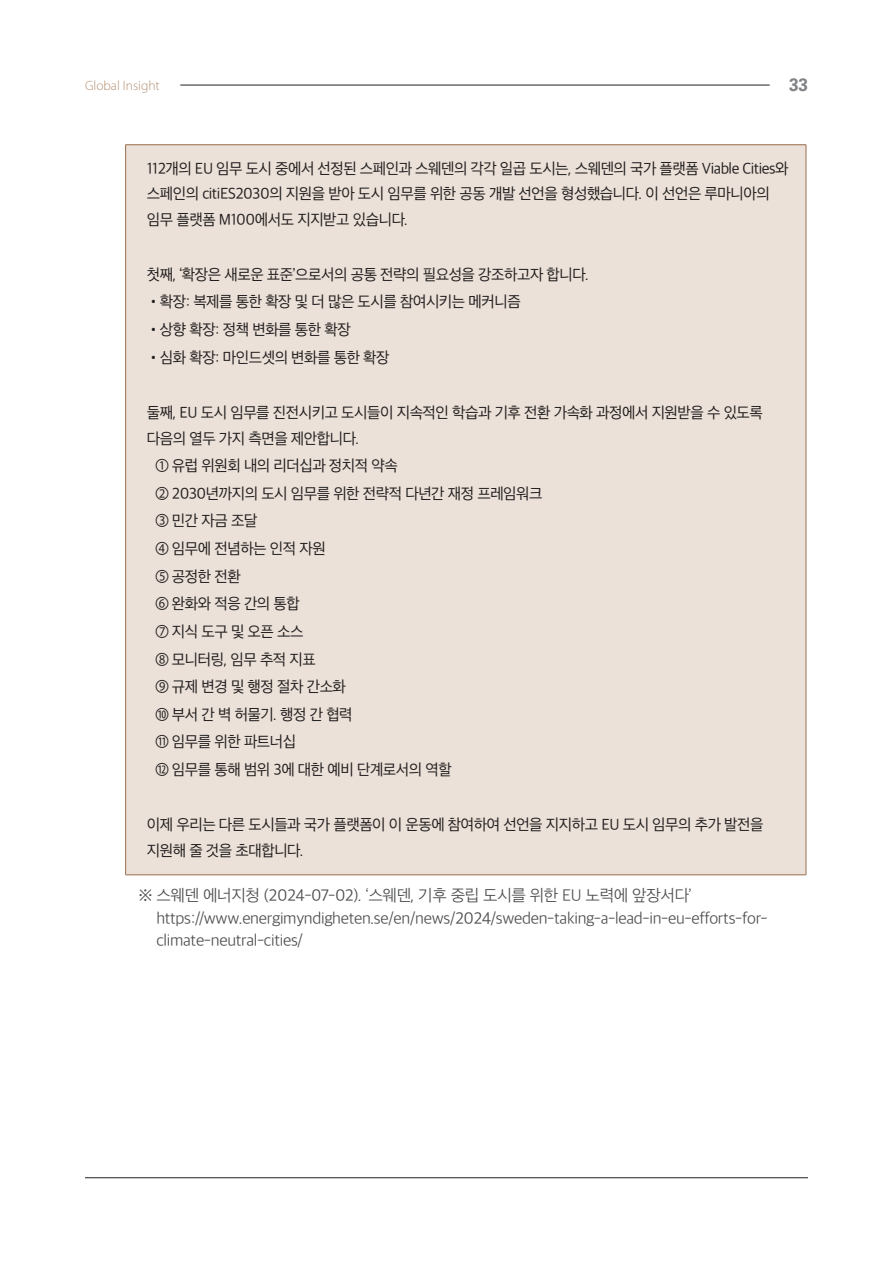
<style>
.page{position:relative;width:893px;height:1263px;background:#fff}
.page>*{position:absolute;margin:0;border:0;box-sizing:border-box;transform-origin:0 0}
.t1{font:700 18px "Univers LT Std";color:#808285;scale:.96 1}
.t2{font:15.75px/22.5px "SD Gothic Neoa c Lt";letter-spacing:-.02em;color:#4b4c4d}
.t3{font:15px/27.6px "SD Gothic Neoa d Rg";letter-spacing:-.03em;color:#231f20}
.t4{font:300 13.5px "Myriad Pro";color:#b49176}
</style>
<div class="page">
<hr style="left:180px;top:85px;width:590px;height:1px;background:#231f20">
<hr style="left:85px;top:1177px;width:723px;height:1px;background:#231f20">
<div style="left:126px;top:145px;width:680px;height:730px;background:#ebe1d8"></div>
<hr style="left:125px;top:145px;width:1px;height:730px;background:#9a7050">
<hr style="left:125px;top:144px;width:681px;height:1px;background:#9a7050">
<hr style="left:806px;top:145px;width:1px;height:730px;background:#9a7050">
<hr style="left:125px;top:874px;width:681px;height:1px;background:#9a7050">
<p class="t4" style="left:85px;top:77px;width:76px">Global Insight</p>
<p class="t1" style="left:789px;top:74px;width:21px">33</p>
<p class="t3" style="left:147px;top:155px;width:643px;line-height:25.5px">112개의 EU 임무 도시 중에서 선정된 스페인과 스웨덴의 각각 일곱 도시는, 스웨덴의 국가 플랫폼 Viable Cities와 스페인의 citiES2030의 지원을 받아 도시 임무를 위한 공동 개발 선언을 형성했습니다. 이 선언은 루마니아의 임무 플랫폼 M100에서도 지지받고 있습니다.</p>
<p class="t3" style="left:147px;top:261px;width:444px">첫째, ‘확장은 새로운 표준’으로서의 공통 전략의 필요성을 강조하고자 합니다.</p>
<p class="t3" style="left:147px;top:288px;width:375px">•확장: 복제를 통한 확장 및 더 많은 도시를 참여시키는 메커니즘</p>
<p class="t3" style="left:147px;top:316px;width:205px">•상향 확장: 정책 변화를 통한 확장</p>
<p class="t3" style="left:147px;top:343px;width:244px">•심화 확장: 마인드셋의 변화를 통한 확장</p>
<p class="t3" style="left:147px;top:400px;width:618px;line-height:25.5px">둘째, EU 도시 임무를 진전시키고 도시들이 지속적인 학습과 기후 전환 가속화 과정에서 지원받을 수 있도록 다음의 열두 가지 측면을 제안합니다.</p>
<p class="t3" style="left:155px;top:452px;width:389px">① 유럽 위원회 내의 리더십과 정치적 약속<br>② 2030년까지의 도시 임무를 위한 전략적 다년간 재정 프레임워크<br>③ 민간 자금 조달<br>④ 임무에 전념하는 인적 자원<br>⑤ 공정한 전환<br>⑥ 완화와 적응 간의 통합<br>⑦ 지식 도구 및 오픈 소스<br>⑧ 모니터링, 임무 추적 지표<br>⑨ 규제 변경 및 행정 절차 간소화<br>⑩ 부서 간 벽 허물기. 행정 간 협력<br>⑪ 임무를 위한 파트너십<br>⑫ 임무를 통해 범위 3에 대한 예비 단계로서의 역할</p>
<p class="t3" style="left:147px;top:812px;width:618px;line-height:25.5px">이제 우리는 다른 도시들과 국가 플랫폼이 이 운동에 참여하여 선언을 지지하고 EU 도시 임무의 추가 발전을 지원해 줄 것을 초대합니다.</p>
<p class="t2" style="left:156px;top:884px;width:613px;text-indent:-18px">※ 스웨덴 에너지청 (2024-07-02). ‘스웨덴, 기후 중립 도시를 위한 EU 노력에 앞장서다’ https://www.energimyndigheten.se/en/news/2024/sweden-taking-a-lead-in-eu-efforts-for&shy;climate-neutral-cities/</p>
</div>
